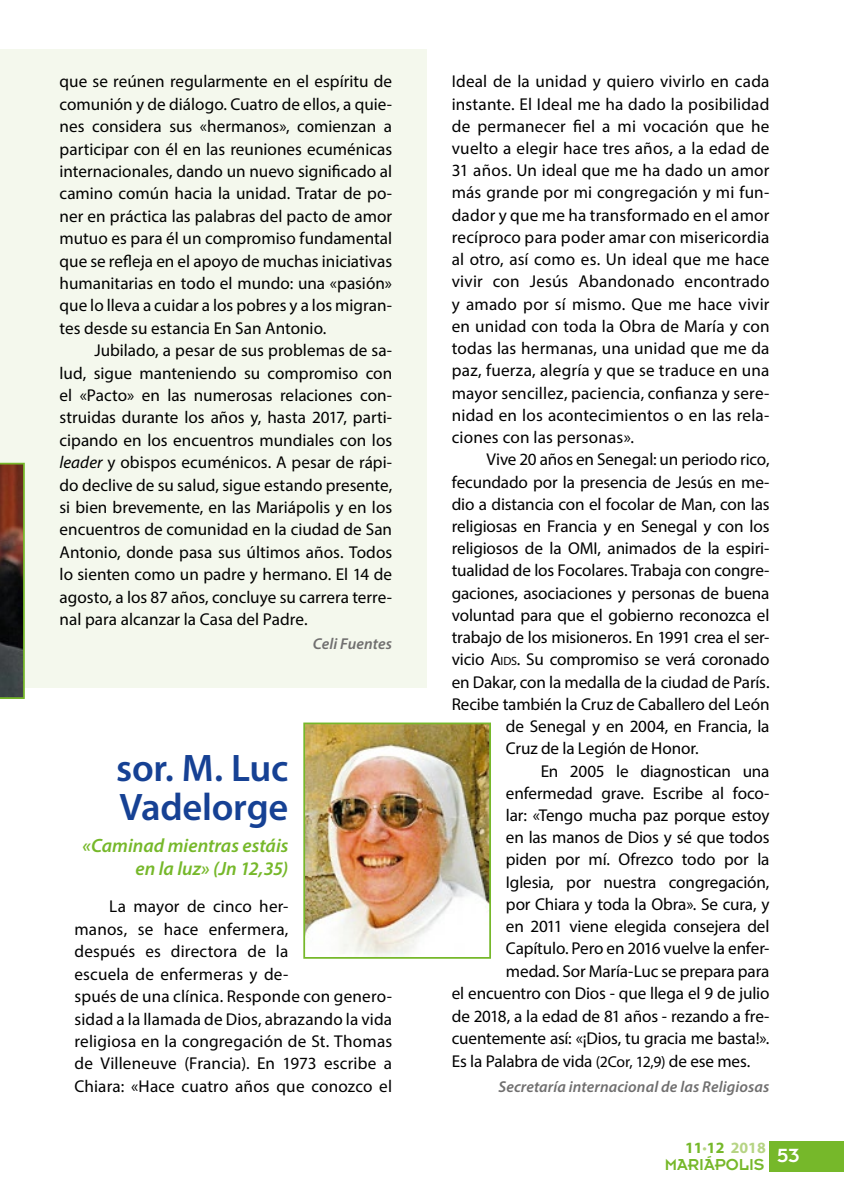
<style>
.page{position:relative;width:844px;height:1191px;background:#fff}
.page>*{position:absolute;margin:0;border:0;box-sizing:border-box;transform-origin:0 0}
.t1{font:600 38.5px/38.5px "Myriad Pro";letter-spacing:-.01em;color:#164194}
.t2{font:21px "Insignia LT Std";color:#fff}
.t3{font:italic 600 19.25px/22.8px "Myriad Pro";color:#76b82a;text-align:right}
.t4{font:17.5px "Insignia LT Std";color:#76b82a}
.t5{font:17.15px/22.4px "Myriad Pro";letter-spacing:-.005em;color:#000;text-align:justify}
.t6{font:italic 600 15.75px "Myriad Pro";letter-spacing:.005em;color:#706f6f}
.t7{font:700 15.75px "Myriad Pro";color:#76b82a}
.s1{font-style:italic}
.s2{font-size:12.08px}
.s3{font-size:15.75px}
.s4{font-weight:400;color:#b6d484}
.s5{color:#b6d484}
</style>
<div class="page">
<div style="left:0;top:50px;width:427px;height:638px;background:#f4f8ed"></div>
<svg style="left:0;top:463px;width:25px;height:236px;background:#4b3826"></svg>
<img style="left:306px;top:725px;width:182px;height:230px">
<div style="left:303px;top:722px;width:188px;height:236px;border:2px solid #76b82a"></div>
<div style="left:769px;top:1141px;width:74px;height:30px;background:#76b82a"></div>
<p class="t5" style="left:60px;top:70px;width:334px">que se reúnen regularmente en el espíritu de comunión y de diálogo. Cuatro de ellos, a quie&shy;nes considera sus «hermanos», comienzan a participar con él en las reuniones ecuménicas internacionales, dando un nuevo significado al camino común hacia la unidad. Tratar de po&shy;ner en práctica las palabras del pacto de amor mutuo es para él un compromiso fundamental que se refleja en el apoyo de muchas iniciativas humanitarias en todo el mundo: una «pasión» que lo lleva a cuidar a los pobres y a los migran&shy;tes desde su estancia En San Antonio.</p>
<p class="t5" style="left:60px;top:339px;width:334px;text-indent:35px">Jubilado, a pesar de sus problemas de sa&shy;lud, sigue manteniendo su compromiso con el «Pacto» en las numerosas relaciones con&shy;struidas durante los años y, hasta 2017, parti&shy;cipando en los encuentros mundiales con los <span class="s1">leader</span> y obispos ecuménicos. A pesar de rápi&shy;do declive de su salud, sigue estando presente, si bien brevemente, en las Mariápolis y en los encuentros de comunidad en la ciudad de San Antonio, donde pasa sus últimos años. Todos lo sienten como un padre y hermano. El 14 de agosto, a los 87 años, concluye su carrera terre&shy;nal para alcanzar la Casa del Padre.</p>
<p class="t6" style="left:313px;top:634px;width:81px">Celi Fuentes</p>
<h1 class="t1" style="left:116px;top:748px;width:174px">sor. M. Luc<br>Vadelorge</h1>
<p class="t3" style="left:82px;top:834px;width:207px">«Caminad mientras estáis en la luz» (Jn 12,35)</p>
<p class="t5" style="left:74px;top:895px;width:319px;text-align:left;text-indent:35px">La mayor de cinco her-<br>manos, se hace enfermera,<br>después es directora de la<br>escuela de enfermeras y de-<br>spués de una clínica. Responde con genero&shy;sidad a la llamada de Dios, abrazando la vida religiosa en la congregación de St. Thomas de Villeneuve (Francia). En 1973 escribe a Chiara: «Hace cuatro años que conozco el</p>
<p class="t5" style="left:451px;top:70px;width:319px">Ideal de la unidad y quiero vivirlo en cada instante. El Ideal me ha dado la posibilidad de permanecer fiel a mi vocación que he vuelto a elegir hace tres años, a la edad de 31 años. Un ideal que me ha dado un amor más grande por mi congregación y mi fun&shy;dador y que me ha transformado en el amor recíproco para poder amar con misericordia al otro, así como es. Un ideal que me hace vivir con Jesús Abandonado encontrado y amado por sí mismo. Que me hace vivir en unidad con toda la Obra de María y con todas las hermanas, una unidad que me da paz, fuerza, alegría y que se traduce en una mayor sencillez, paciencia, confianza y sere&shy;nidad en los acontecimientos o en las rela&shy;ciones con las personas».</p>
<p class="t5" style="left:486px;top:448px;width:284px">Vive 20 años en Senegal: un periodo rico,</p>
<p class="t5" style="left:451px;top:470px;width:319px">fecundado por la presencia de Jesús en me-</p>
<p class="t5" style="left:451px;top:492px;width:319px">dio a distancia con el focolar de Man, con las</p>
<p class="t5" style="left:451px;top:515px;width:319px">religiosas en Francia y en Senegal y con los</p>
<p class="t5" style="left:451px;top:537px;width:319px">religiosos de la OMI, animados de la espiri-</p>
<p class="t5" style="left:451px;top:559px;width:319px">tualidad de los Focolares. Trabaja con congre-</p>
<p class="t5" style="left:451px;top:581px;width:319px">gaciones, asociaciones y personas de buena</p>
<p class="t5" style="left:451px;top:603px;width:319px">voluntad para que el gobierno reconozca el</p>
<p class="t5" style="left:451px;top:626px;width:319px">trabajo de los misioneros. En 1991 crea el ser-</p>
<p class="t5" style="left:451px;top:648px;width:319px">vicio A<span class="s2">ids</span>. Su compromiso se verá coronado</p>
<p class="t5" style="left:451px;top:670px;width:319px">en Dakar, con la medalla de la ciudad de París.</p>
<p class="t5" style="left:451px;top:692px;width:319px">Recibe también la Cruz de Caballero del León</p>
<p class="t5" style="left:505px;top:715px;width:265px">de Senegal y en 2004, en Francia, la</p>
<p class="t5" style="left:505px;top:737px;width:194px">Cruz de la Legión de Honor.</p>
<p class="t5" style="left:540px;top:759px;width:230px">En 2005 le diagnostican una</p>
<p class="t5" style="left:505px;top:781px;width:265px">enfermedad grave. Escribe al foco-</p>
<p class="t5" style="left:505px;top:804px;width:265px">lar: «Tengo mucha paz porque estoy</p>
<p class="t5" style="left:505px;top:826px;width:265px">en las manos de Dios y sé que todos</p>
<p class="t5" style="left:505px;top:848px;width:265px">piden por mí. Ofrezco todo por la</p>
<p class="t5" style="left:505px;top:870px;width:265px">Iglesia, por nuestra congregación,</p>
<p class="t5" style="left:505px;top:892px;width:265px">por Chiara y toda la Obra». Se cura, y</p>
<p class="t5" style="left:505px;top:915px;width:265px">en 2011 viene elegida consejera del</p>
<p class="t5" style="left:505px;top:937px;width:265px">Capítulo. Pero en 2016 vuelve la enfer-</p>
<p class="t5" style="left:505px;top:959px;width:265px">medad. Sor María-Luc se prepara para</p>
<p class="t5" style="left:451px;top:981px;width:319px">el encuentro con Dios - que llega el 9 de julio</p>
<p class="t5" style="left:451px;top:1004px;width:319px">de 2018, a la edad de 81 años - rezando a fre-</p>
<p class="t5" style="left:451px;top:1027px;width:319px">cuentemente así: «¡Dios, tu gracia me basta!».</p>
<p class="t5" style="left:451px;top:1050px;width:300px">Es la Palabra de vida <span class="s3">(2Cor, 12,9)</span> de ese mes.</p>
<p class="t6" style="left:498px;top:1076px;width:272px">Secretaría internacional de las Religiosas</p>
<p class="t7" style="left:684px;top:1137px;width:82px">11<span class="s4">•</span>12 <span class="s5">2018</span></p>
<p class="t4" style="left:664px;top:1155px;width:101px">MARIÁPOLIS</p>
<p class="t2" style="left:776px;top:1145px;width:24px">53</p>
</div>
